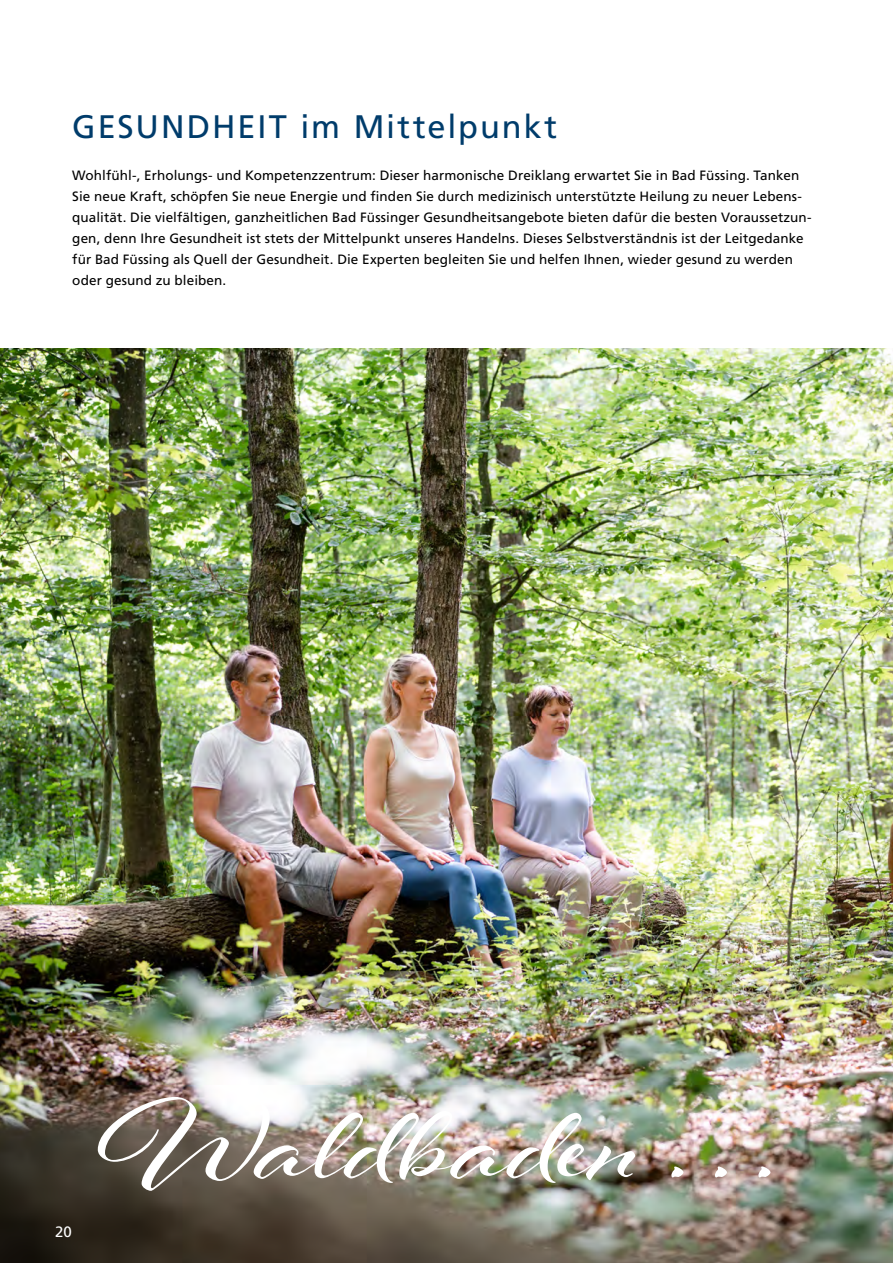
<style>
.page{position:relative;width:893px;height:1263px;background:#fff}
.page>*{position:absolute;margin:0;border:0;box-sizing:border-box;transform-origin:0 0}
.t1{font:178.65px "Al Fresco";color:#fff;scale:1.23 1}
.t2{font:121.5px "Al Fresco";color:#fff;scale:1.23 1}
.t3{font:32.55px "Frutiger LT Com";letter-spacing:.06em;color:#003c6b}
.t4{font:15px "Frutiger LT Com";color:#fff}
.t5{font:13.5px/21px "Frutiger LT Com";letter-spacing:.01em;color:#000}
</style>
<div class="page">
<img style="left:0;top:349px;width:893px;height:914px">
<h3 class="t3" style="left:72px;top:108px;width:486px">GESUNDHEIT im Mittelpunkt</h3>
<p class="t5" style="left:72px;top:165px;width:741px">Wohlfühl-, Erholungs- und Kompetenzzentrum: Dieser harmonische Dreiklang erwartet Sie in Bad Füssing. Tanken Sie neue Kraft, schöpfen Sie neue Energie und finden Sie durch medizinisch unterstützte Heilung zu neuer Lebens&shy;qualität. Die vielfältigen, ganzheitlichen Bad Füssinger Gesundheitsangebote bieten dafür die besten Voraussetzun&shy;gen, denn Ihre Gesundheit ist stets der Mittelpunkt unseres Handelns. Dieses Selbstverständnis ist der Leitgedanke für Bad Füssing als Quell der Gesundheit. Die Experten begleiten Sie und helfen Ihnen, wieder gesund zu werden oder gesund zu bleiben.</p>
<p class="t4" style="left:55px;top:1223px;width:18px">20</p>
<h1 class="t1" style="left:83px;top:979px;width:431px">Magie</h1>
<h2 class="t2" style="left:98px;top:1063px;width:553px">Waldbaden . . .</h2>
</div>
